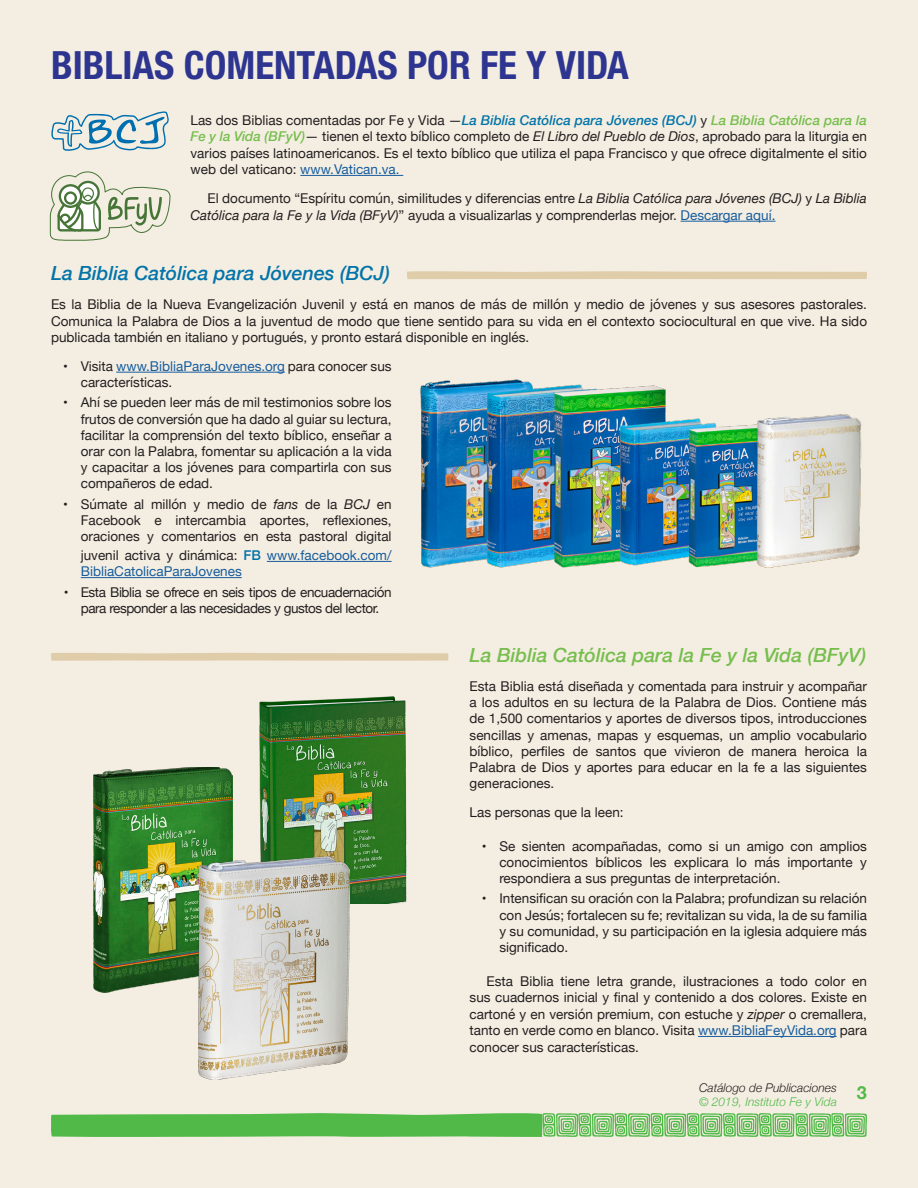
<style>
.page{position:relative;width:918px;height:1188px;background:#fff}
.page>*{position:absolute;margin:0;border:0;box-sizing:border-box;transform-origin:0 0}
.t1{font:700 condensed 39px "Helvetica Neue LT Std";color:#2d3590}
.SUBSUBTITULO{font:italic 500 19.5px "Helvetica Neue";color:#77be4e}
.SUBSUBTITULO-2{font:italic 500 19.5px "Helvetica Neue";color:#0374a9}
.t2{font:700 18px "Helvetica Neue";color:#51b948}
.Texto{font:13.5px/16.2px "Helvetica Neue";color:#231f20;text-align:justify}
.Texto-2{font:13.5px/16.2px "Helvetica Neue";letter-spacing:-.03em;color:#231f20;text-align:center}
.t3{font:13.5px/16.2px "Helvetica Neue";color:#175d9e}
.t4{font:italic 300 12px "Helvetica Neue";color:#231f20}
.t5{font:italic 300 12px "Helvetica Neue";color:#51b948}
.s1{font-weight:500;font-style:italic;color:#0374a9}
.s2{font-weight:500;font-style:italic;color:#77be4e}
.s3{font-style:italic}
.s4{color:#175d9e}
.s5{color:#231f20}
.s6{font-weight:500;color:#0374a9}
</style>
<div class="page">
<div style="left:1px;top:0;width:917px;height:1188px;background:#f4eee2"></div>
<svg style="left:51px;top:1113px;width:816px;height:24px;background:#6fc264"></svg>
<hr style="left:698px;top:1036px;width:139px;height:1px;background:#175d9e">
<img style="left:259px;top:696px;width:147px;height:208px">
<img style="left:93px;top:768px;width:139px;height:225px">
<img style="left:198px;top:857px;width:151px;height:222px">
<hr style="left:116px;top:372px;width:169px;height:1px;background:#175d9e">
<hr style="left:267px;top:561px;width:125px;height:1px;background:#175d9e">
<hr style="left:81px;top:577px;width:161px;height:1px;background:#175d9e">
<img style="left:420px;top:379px;width:442px;height:189px">
<hr style="left:300px;top:175px;width:103px;height:1px;background:#175d9e">
<hr style="left:681px;top:221px;width:95px;height:1px;background:#175d9e">
<svg style="left:51px;top:111px;width:118px;height:40px"></svg>
<svg style="left:49px;top:171px;width:122px;height:70px"></svg>
<svg style="left:51px;top:652px;width:398px;height:9px;background:#e2d1b2"></svg>
<svg style="left:407px;top:271px;width:460px;height:8px;background:#e0cead"></svg>
<p class="t1" style="left:51px;top:41px;width:579px">BIBLIAS COMENTADAS POR FE Y VIDA</p>
<p class="Texto" style="left:191px;top:112px;width:678px">Las dos Biblias comentadas por Fe y Vida —<span class="s1">La Biblia Católica para Jóvenes (BCJ)</span> y <span class="s2">La Biblia Católica para la Fe y la Vida (BFyV)</span>— tienen el texto bíblico completo de <span class="s3">El Libro del Pueblo de Dios</span>, aprobado para la liturgia en varios países latinoamericanos. Es el texto bíblico que utiliza el papa Francisco y que ofrece digitalmente el sitio web del vaticano: <span class="s4">www.Vatican.va.</span></p>
<p class="Texto" style="left:191px;top:191px;width:678px;text-indent:17px">El documento “Espíritu común, similitudes y diferencias entre <span class="s3">La Biblia Católica para Jóvenes (BCJ)</span> y <span class="s3">La Biblia<br>Católica para la Fe y la Vida (BFyV)</span>” ayuda a visualizarlas y comprenderlas mejor. <span class="s4">Descargar aquí.</span></p>
<p class="SUBSUBTITULO-2" style="left:51px;top:257px;width:340px">La Biblia Católica para Jóvenes (BCJ)</p>
<p class="Texto" style="left:51px;top:297px;width:818px">Es la Biblia de la Nueva Evangelización Juvenil y está en manos de más de millón y medio de jóvenes y sus asesores pastorales.<br>Comunica la Palabra de Dios a la juventud de modo que tiene sentido para su vida en el contexto sociocultural en que vive. Ha sido publicada también en italiano y portugués, y pronto estará disponible en inglés.</p>
<p class="Texto" style="left:81px;top:359px;width:312px;text-indent:-17px">• Visita <span class="s4">www.BibliaParaJovenes.org</span> para conocer sus características.</p>
<p class="Texto" style="left:81px;top:395px;width:312px;text-indent:-17px">• Ahí se pueden leer más de mil testimonios sobre los frutos de conversión que ha dado al guiar su lectura, facilitar la comprensión del texto bíblico, enseñar a orar con la Palabra, fomentar su aplicación a la vida y capacitar a los jóvenes para compartirla con sus compañeros de edad.</p>
<p class="Texto" style="left:81px;top:497px;width:312px;text-indent:-17px">• Súmate al millón y medio de <span class="s3">fans</span> de la <span class="s3">BCJ</span> en Facebook e intercambia aportes, reflexiones, oraciones y comentarios en esta pastoral digital</p>
<p class="t3" style="left:81px;top:548px;width:312px"><span class="s5">juvenil activa y dinámica:</span> <span class="s6">FB</span> www.facebook.com/<br>BibliaCatolicaParaJovenes</p>
<p class="Texto-2" style="left:64px;top:585px;width:329px">• Esta Biblia se ofrece en seis tipos de encuadernación para responder a las necesidades y gustos del lector.</p>
<p class="SUBSUBTITULO" style="left:470px;top:638px;width:398px">La Biblia Católica para la Fe y la Vida (BFyV)</p>
<p class="Texto" style="left:470px;top:679px;width:399px">Esta Biblia está diseñada y comentada para instruir y acompañar a los adultos en su lectura de la Palabra de Dios. Contiene más de 1,500 comentarios y aportes de diversos tipos, introducciones sencillas y amenas, mapas y esquemas, un amplio vocabulario bíblico, perfiles de santos que vivieron de manera heroica la Palabra de Dios y aportes para educar en la fe a las siguientes generaciones.</p>
<p class="Texto" style="left:470px;top:805px;width:156px">Las personas que la leen:</p>
<p class="Texto" style="left:499px;top:839px;width:369px;text-indent:-17px">• Se sienten acompañadas, como si un amigo con amplios conocimientos bíblicos les explicara lo más importante y respondiera a sus preguntas de interpretación.</p>
<p class="Texto" style="left:499px;top:891px;width:369px;text-indent:-17px">• Intensifican su oración con la Palabra; profundizan su relación con Jesús; fortalecen su fe; revitalizan su vida, la de su familia y su comunidad, y su participación en la iglesia adquiere más significado.</p>
<p class="Texto" style="left:470px;top:973px;width:399px;text-indent:17px">Esta Biblia tiene letra grande, ilustraciones a todo color en sus cuadernos inicial y final y contenido a dos colores. Existe en cartoné y en versión premium, con estuche y <span class="s3">zipper</span> o cremallera, tanto en verde como en blanco. Visita <span class="s4">www.BibliaFeyVida.org</span> para conocer sus características.</p>
<p class="t4" style="left:699px;top:1078px;width:139px">Catálogo de Publicaciones</p>
<p class="t5" style="left:699px;top:1093px;width:139px">© 2019, Instituto Fe y Vida</p>
<p class="t2" style="left:857px;top:1078px;width:12px">3</p>
</div>
